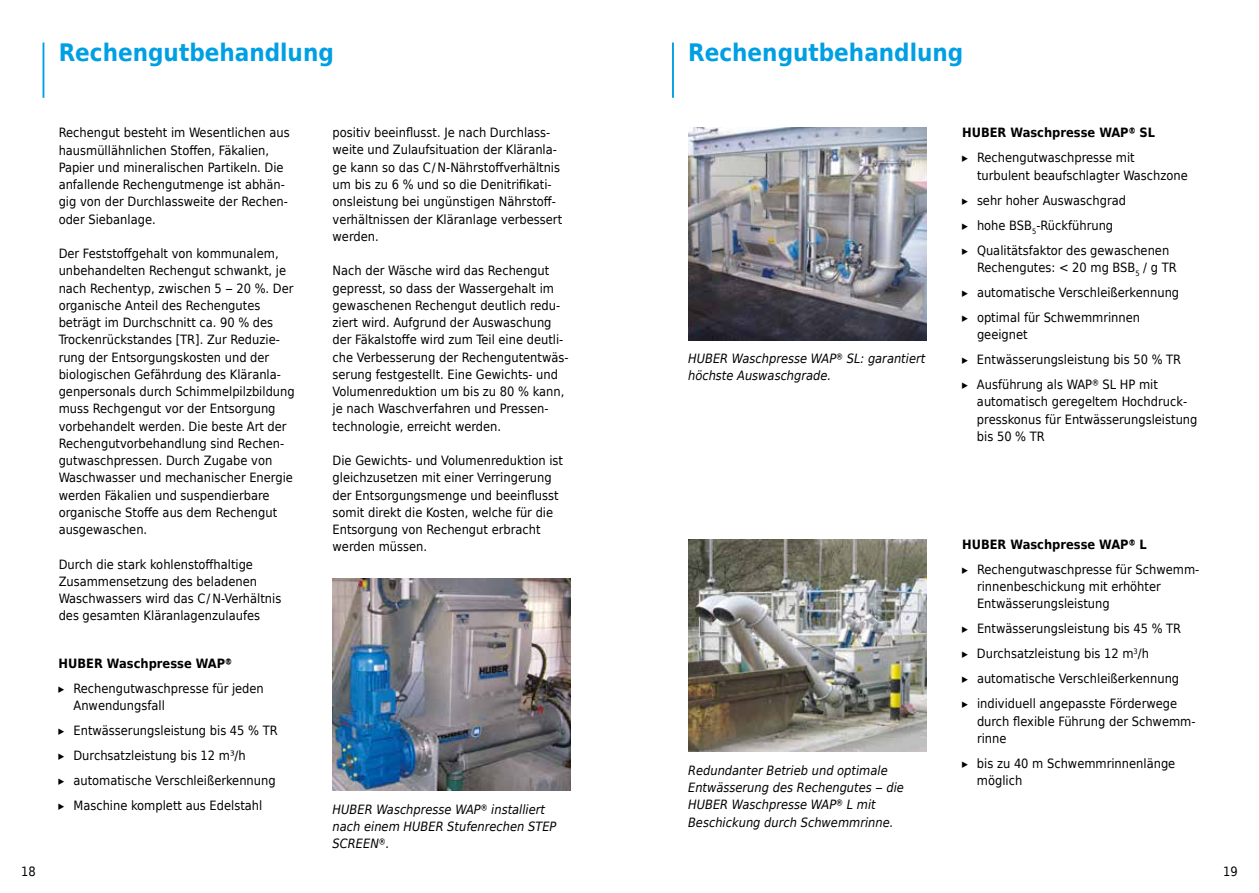
<style>
.page{position:relative;width:1259px;height:893px;background:#fff}
.page>*{position:absolute;margin:0;border:0;box-sizing:border-box;transform-origin:0 0}
.t1{font:700 24px "Huber Tec";color:#009fe3}
.t2{font:12.75px/17.2px "Huber Tec";color:#000}
.t3{font:italic 12.75px/17.2px "Huber Tec";color:#000}
.t4{font:700 12.75px "Huber Tec";color:#000}
</style>
<div class="page">
<hr style="left:43px;top:43px;width:1px;height:55px;background:#009fe3">
<hr style="left:672px;top:43px;width:2px;height:55px;background:#009fe3">
<img style="left:688px;top:539px;width:238px;height:213px">
<img style="left:333px;top:578px;width:238px;height:213px">
<img style="left:688px;top:128px;width:238px;height:212px">
<h1 class="t1" style="left:59px;top:33px;width:277px">Rechengutbehandlung</h1>
<h1 class="t1" style="left:688px;top:33px;width:277px">Rechengutbehandlung</h1>
<p class="t2" style="left:59px;top:123px;width:233px">Rechengut besteht im Wesentlichen aus hausmüllähnlichen Stoffen, Fäkalien, Papier und mineralischen Partikeln. Die anfallende Rechengutmenge ist abhän&shy;gig von der Durchlassweite der Rechen&shy;oder Siebanlage.</p>
<p class="t2" style="left:59px;top:244px;width:238px">Der Feststoffgehalt von kommunalem, unbehandelten Rechengut schwankt, je nach Rechentyp, zwischen 5 – 20 %. Der organische Anteil des Rechengutes beträgt im Durchschnitt ca. 90 % des Trockenrückstandes [TR]. Zur Reduzie&shy;rung der Entsorgungskosten und der biologischen Gefährdung des Kläranla&shy;genpersonals durch Schimmelpilzbildung muss Rechgengut vor der Entsorgung vorbehandelt werden. Die beste Art der Rechengutvorbehandlung sind Rechen&shy;gutwaschpressen. Durch Zugabe von Waschwasser und mechanischer Energie werden Fäkalien und suspendierbare organische Stoffe aus dem Rechengut ausgewaschen.</p>
<p class="t2" style="left:59px;top:555px;width:224px">Durch die stark kohlenstoffhaltige Zusammensetzung des beladenen Waschwassers wird das C / N-Verhältnis des gesamten Kläranlagenzulaufes</p>
<p class="t4" style="left:59px;top:653px;width:175px">HUBER Waschpresse WAP®</p>
<p class="t2" style="left:73px;top:679px;width:192px;text-indent:-15px">▸ Rechengutwaschpresse für jeden<br>Anwendungsfall</p>
<p class="t2" style="left:59px;top:717px;width:221px;line-height:25px">▸ Entwässerungsleistung bis 45 % TR ▸ Durchsatzleistung bis 12 m³/h<br>▸ automatische Verschleißerkennung ▸ Maschine komplett aus Edelstahl</p>
<p class="t2" style="left:332px;top:123px;width:231px">positiv beeinflusst. Je nach Durchlass&shy;weite und Zulaufsituation der Kläranla&shy;ge kann so das C / N-Nährstoffverhältnis um bis zu 6 % und so die Denitrifikati&shy;onsleistung bei ungünstigen Nährstoff&shy;verhältnissen der Kläranlage verbessert werden.</p>
<p class="t2" style="left:332px;top:261px;width:237px">Nach der Wäsche wird das Rechengut gepresst, so dass der Wassergehalt im gewaschenen Rechengut deutlich redu&shy;ziert wird. Aufgrund der Auswaschung der Fäkalstoffe wird zum Teil eine deutli&shy;che Verbesserung der Rechengutentwäs&shy;serung festgestellt. Eine Gewichts- und Volumenreduktion um bis zu 80 % kann, je nach Waschverfahren und Pressen&shy;technologie, erreicht werden.</p>
<p class="t2" style="left:332px;top:451px;width:232px">Die Gewichts- und Volumenreduktion ist gleichzusetzen mit einer Verringerung der Entsorgungsmenge und beeinflusst somit direkt die Kosten, welche für die Entsorgung von Rechengut erbracht werden müssen.</p>
<p class="t3" style="left:332px;top:801px;width:225px">HUBER Waschpresse WAP® installiert nach einem HUBER Stufenrechen STEP<br>SCREEN®.</p>
<p class="t3" style="left:688px;top:350px;width:239px">HUBER Waschpresse WAP® SL: garantiert höchste Auswaschgrade.</p>
<p class="t4" style="left:962px;top:122px;width:194px">HUBER Waschpresse WAP® SL</p>
<p class="t2" style="left:977px;top:148px;width:212px;text-indent:-15px">▸ Rechengutwaschpresse mit turbulent beaufschlagter Waschzone</p>
<p class="t2" style="left:962px;top:187px;width:209px;line-height:25px">▸ sehr hoher Auswaschgrad<br>▸ hohe BSB<sub>5</sub>-Rückführung<br>▸ Qualitätsfaktor des gewaschenen</p>
<p class="t2" style="left:962px;top:254px;width:219px;line-height:25px;text-indent:15px">Rechengutes: &lt; 20 mg BSB<sub>5</sub> / g TR ▸ automatische Verschleißerkennung ▸ optimal für Schwemmrinnen</p>
<p class="t2" style="left:962px;top:321px;width:221px;line-height:25px;text-indent:15px">geeignet<br>▸ Entwässerungsleistung bis 50 % TR ▸ Ausführung als WAP® SL HP mit</p>
<p class="t2" style="left:977px;top:392px;width:222px">automatisch geregeltem Hochdruck&shy;presskonus für Entwässerungsleistung bis 50 % TR</p>
<p class="t3" style="left:688px;top:762px;width:217px">Redundanter Betrieb und optimale Entwässerung des Rechengutes – die HUBER Waschpresse WAP® L mit Beschickung durch Schwemmrinne.</p>
<p class="t4" style="left:962px;top:534px;width:186px">HUBER Waschpresse WAP® L</p>
<p class="t2" style="left:977px;top:560px;width:224px;text-indent:-15px">▸ Rechengutwaschpresse für Schwemm&shy;rinnenbeschickung mit erhöhter<br>Entwässerungsleistung</p>
<p class="t2" style="left:962px;top:616px;width:221px;line-height:25px">▸ Entwässerungsleistung bis 45 % TR ▸ Durchsatzleistung bis 12 m<sup>3</sup>/h<br>▸ automatische Verschleißerkennung ▸ individuell angepasste Förderwege</p>
<p class="t2" style="left:977px;top:712px;width:220px">durch flexible Führung der Schwemm&shy;rinne</p>
<p class="t2" style="left:977px;top:754px;width:200px;text-indent:-15px">▸ bis zu 40 m Schwemmrinnenlänge möglich</p>
<p class="t2" style="left:21px;top:862px;width:16px">18</p>
<p class="t2" style="left:1223px;top:862px;width:16px">19</p>
</div>
